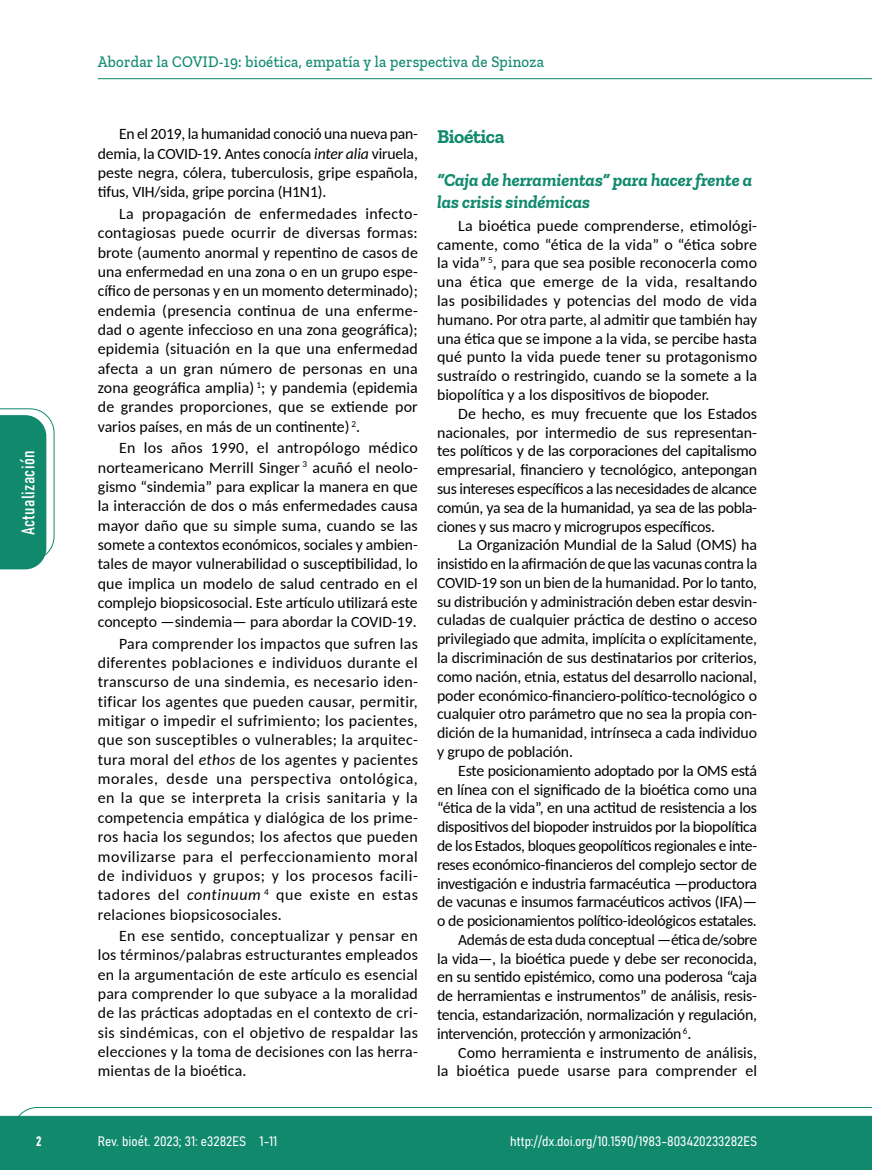
<style>
.page{position:relative;width:872px;height:1170px;background:#fff}
.page>*{position:absolute;margin:0;border:0;box-sizing:border-box;transform-origin:0 0}
.t1{font:700 19.5px "Zilla Slab";letter-spacing:-.02em;color:#108a6e}
.t2{font:italic 700 18px/21.8px "Zilla Slab";color:#108a6e}
.t3{font:18px "Bahnschrift";letter-spacing:.02em;color:#fff}
.t4{font:500 16.5px "Zilla Slab";letter-spacing:.02em;color:#108a6e;scale:.9 1}
.t5{font:15.75px/19.4px "Carlito";letter-spacing:-.015em;color:#000;text-align:justify}
.t6{font:15.75px "Carlito";letter-spacing:.015em;color:#000}
.t7{font:13.5px "Bahnschrift";color:#fff}
.s1{font-style:italic}
</style>
<div class="page">
<svg style="left:12px;top:1107px;width:860px;height:62px;background:#2e987f"></svg>
<hr style="left:98px;top:78px;width:774px;height:1px;background:#10896d">
<svg style="left:0;top:408px;width:55px;height:161px"></svg>
<p class="t3" style="left:15px;top:535px;width:86px;rotate:-90deg">Actualización</p>
<p class="t4" style="left:98px;top:53px;width:497px">Abordar la COVID-19: bioética, empatía y la perspectiva de Spinoza</p>
<p class="t5" style="left:98px;top:124px;width:321px;text-indent:21px">En el 2019, la humanidad conoció una nueva pan&shy;demia, la COVID-19. Antes conocía <span class="s1">inter alia</span> viruela, peste negra, cólera, tuberculosis, gripe española, tifus, VIH/sida, gripe porcina (H1N1).</p>
<p class="t5" style="left:98px;top:203px;width:322px;text-indent:21px">La propagación de enfermedades infecto&shy;contagiosas puede ocurrir de diversas formas: brote (aumento anormal y repentino de casos de una enfermedad en una zona o en un grupo espe&shy;cífico de personas y en un momento determinado); endemia (presencia continua de una enferme&shy;dad o agente infeccioso en una zona geográfica); epidemia (situación en la que una enfermedad afecta a un gran número de personas en una zona geográfica amplia) <sup>1</sup>; y pandemia (epidemia de grandes proporciones, que se extiende por varios países, en más de un continente) <sup>2</sup>.</p>
<p class="t5" style="left:98px;top:437px;width:321px;text-indent:21px">En los años 1990, el antropólogo médico norteamericano Merrill Singer <sup>3</sup> acuñó el neolo&shy;gismo “sindemia” para explicar la manera en que la interacción de dos o más enfermedades causa mayor daño que su simple suma, cuando se las somete a contextos económicos, sociales y ambien&shy;tales de mayor vulnerabilidad o susceptibilidad, lo que implica un modelo de salud centrado en el complejo biopsicosocial. Este artículo utilizará este concepto —sindemia— para abordar la COVID-19.</p>
<p class="t5" style="left:98px;top:633px;width:321px;text-indent:21px">Para comprender los impactos que sufren las diferentes poblaciones e individuos durante el transcurso de una sindemia, es necesario iden&shy;tificar los agentes que pueden causar, permitir, mitigar o impedir el sufrimiento; los pacientes, que son susceptibles o vulnerables; la arquitec&shy;tura moral del <span class="s1">ethos</span> de los agentes y pacientes morales, desde una perspectiva ontológica, en la que se interpreta la crisis sanitaria y la competencia empática y dialógica de los prime&shy;ros hacia los segundos; los afectos que pueden movilizarse para el perfeccionamiento moral de individuos y grupos; y los procesos facili&shy;tadores del <span class="s1">continuum</span> <sup>4</sup> que existe en estas relaciones biopsicosociales.</p>
<p class="t5" style="left:98px;top:925px;width:321px;text-indent:21px">En ese sentido, conceptualizar y pensar en los términos/palabras estructurantes empleados en la argumentación de este artículo es esencial para comprender lo que subyace a la moralidad de las prácticas adoptadas en el contexto de cri&shy;sis sindémicas, con el objetivo de respaldar las elecciones y la toma de decisiones con las herra&shy;mientas de la bioética.</p>
<p class="t1" style="left:437px;top:125px;width:69px">Bioética</p>
<p class="t2" style="left:437px;top:169px;width:317px">“Caja de herramientas” para hacer frente a las crisis sindémicas</p>
<p class="t5" style="left:437px;top:215px;width:321px;line-height:18.8px;text-indent:21px">La bioética puede comprenderse, etimológi&shy;camente, como “ética de la vida” o “ética sobre la vida” <sup>5</sup>, para que sea posible reconocerla como una ética que emerge de la vida, resaltando las posibilidades y potencias del modo de vida humano. Por otra parte, al admitir que también hay una ética que se impone a la vida, se percibe hasta qué punto la vida puede tener su protagonismo sustraído o restringido, cuando se la somete a la biopolítica y a los dispositivos de biopoder.</p>
<p class="t5" style="left:437px;top:403px;width:321px;line-height:18.8px;text-indent:21px">De hecho, es muy frecuente que los Estados nacionales, por intermedio de sus representan&shy;tes políticos y de las corporaciones del capitalismo empresarial, financiero y tecnológico, antepongan sus intereses específicos a las necesidades de alcance común, ya sea de la humanidad, ya sea de las pobla&shy;ciones y sus macro y microgrupos específicos.</p>
<p class="t5" style="left:437px;top:535px;width:322px;line-height:18.8px;text-indent:21px">La Organización Mundial de la Salud (OMS) ha insistido en la afirmación de que las vacunas contra la COVID-19 son un bien de la humanidad. Por lo tanto, su distribución y administración deben estar desvin&shy;culadas de cualquier práctica de destino o acceso privilegiado que admita, implícita o explícitamente, la discriminación de sus destinatarios por criterios, como nación, etnia, estatus del desarrollo nacional, poder económico-financiero-político-tecnológico o cualquier otro parámetro que no sea la propia con&shy;dición de la humanidad, intrínseca a cada individuo y grupo de población.</p>
<p class="t5" style="left:458px;top:760px;width:300px">Este posicionamiento adoptado por la OMS está</p>
<p class="t5" style="left:437px;top:778px;width:321px">en línea con el significado de la bioética como una</p>
<p class="t5" style="left:437px;top:797px;width:321px">“ética de la vida”, en una actitud de resistencia a los</p>
<p class="t5" style="left:437px;top:816px;width:321px">dispositivos del biopoder instruidos por la biopolítica</p>
<p class="t5" style="left:437px;top:835px;width:321px">de los Estados, bloques geopolíticos regionales e inte-</p>
<p class="t5" style="left:437px;top:854px;width:321px">reses económico-financieros del complejo sector de</p>
<p class="t5" style="left:437px;top:872px;width:321px">investigación e industria farmacéutica —productora</p>
<p class="t5" style="left:437px;top:891px;width:321px">de vacunas e insumos farmacéuticos activos (IFA)—</p>
<p class="t5" style="left:437px;top:910px;width:321px">o de posicionamientos político-ideológicos estatales.</p>
<p class="t5" style="left:458px;top:929px;width:300px">Además de esta duda conceptual —ética de/sobre</p>
<p class="t5" style="left:437px;top:947px;width:321px">la vida—, la bioética puede y debe ser reconocida,</p>
<p class="t5" style="left:437px;top:966px;width:321px">en su sentido epistémico, como una poderosa “caja</p>
<p class="t5" style="left:437px;top:985px;width:321px">de herramientas e instrumentos” de análisis, resis-</p>
<p class="t5" style="left:437px;top:1004px;width:321px">tencia, estandarización, normalización y regulación,</p>
<p class="t5" style="left:437px;top:1023px;width:256px">intervención, protección y armonización <sup>6</sup>.</p>
<p class="t5" style="left:458px;top:1041px;width:300px">Como herramienta e instrumento de análisis,</p>
<p class="t6" style="left:437px;top:1060px;width:321px">la bioética puede usarse para comprender el</p>
<p class="t7" style="left:36px;top:1130px;width:7px">2</p>
<p class="t7" style="left:98px;top:1131px;width:181px">Rev. bioét. 2023; 31: e3282ES 1-11</p>
<p class="t7" style="left:510px;top:1131px;width:248px">http://dx.doi.org/10.1590/1983-803420233282ES</p>
</div>
